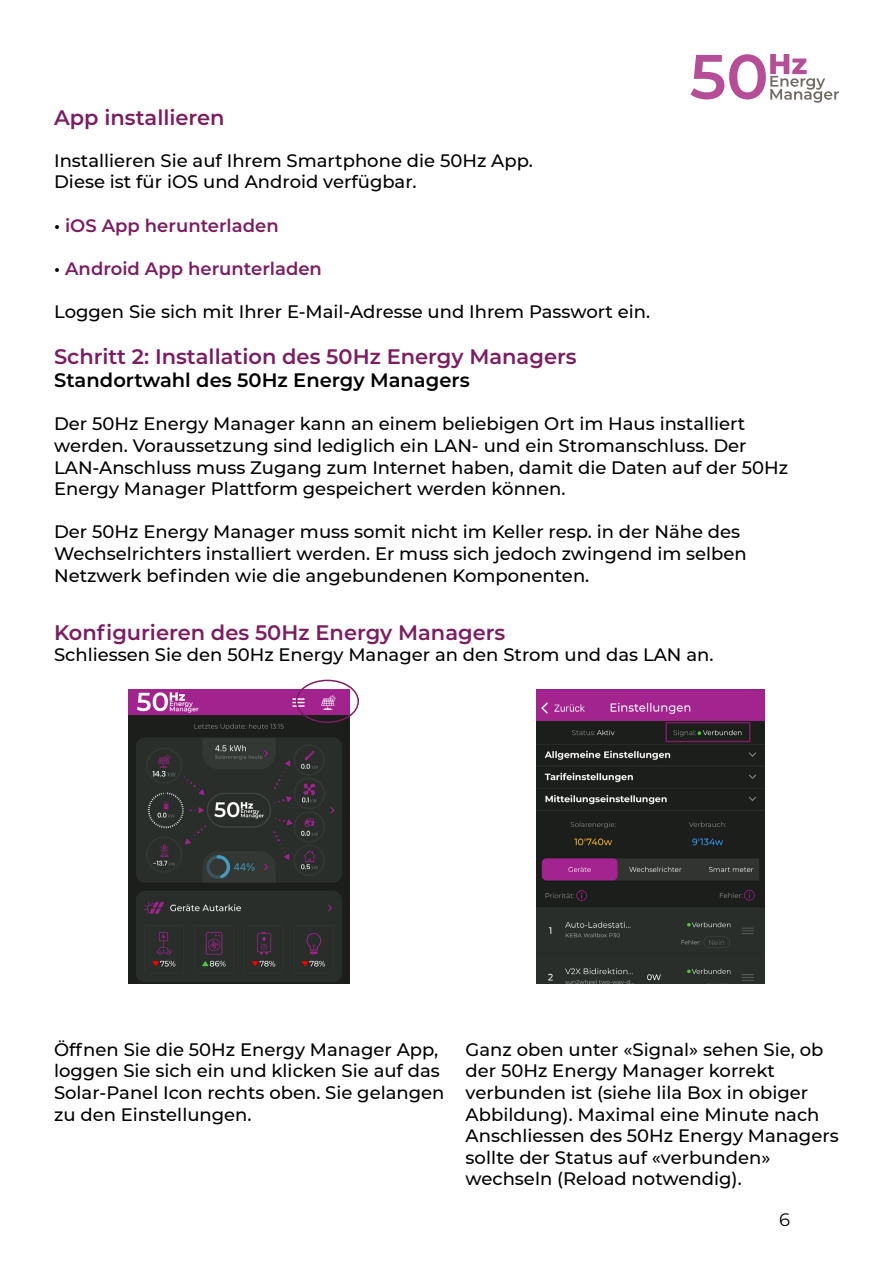
<style>
.page{position:relative;width:893px;height:1263px;background:#fff}
.page>*{position:absolute;margin:0;border:0;box-sizing:border-box;transform-origin:0 0}
.t1{font:600 21px "Montserrat";color:#7c1d62}
.t2{font:600 19.5px "Montserrat";color:#000}
.t3{font:500 18px/21.6px "Montserrat";color:#000}
.t4{font:600 18px "Montserrat";color:#7c1d62}
.t5{font:18px "Montserrat";color:#000}
.s1{color:#000}
</style>
<div class="page">
<svg style="left:690px;top:54px;width:149px;height:49px"></svg>
<img style="left:537px;top:690px;width:228px;height:294px">
<img style="left:129px;top:690px;width:221px;height:294px">
<div style="left:296px;top:680px;width:63px;height:43px;border:2px solid #7c1d62;border-radius:50%"></div>
<div style="left:665px;top:722px;width:85px;height:20px;border:2px solid #7c1d62"></div>
<p class="t1" style="left:54px;top:103px;width:172px">App installieren</p>
<p class="t3" style="left:54px;top:149px;width:480px">Installieren Sie auf Ihrem Smartphone die 50Hz App.<br>Diese ist für iOS und Android verfügbar.</p>
<p class="t4" style="left:54px;top:212px;width:226px"><span class="s1">•</span> iOS App herunterladen</p>
<p class="t4" style="left:54px;top:256px;width:269px"><span class="s1">•</span> Android App herunterladen</p>
<p class="t3" style="left:54px;top:300px;width:597px">Loggen Sie sich mit Ihrer E-Mail-Adresse und Ihrem Passwort ein.</p>
<p class="t1" style="left:54px;top:341px;width:524px">Schritt 2: Installation des 50Hz Energy Managers</p>
<p class="t2" style="left:54px;top:366px;width:417px">Standortwahl des 50Hz Energy Managers</p>
<p class="t3" style="left:54px;top:412px;width:735px">Der 50Hz Energy Manager kann an einem beliebigen Ort im Haus installiert werden. Voraussetzung sind lediglich ein LAN- und ein Stromanschluss. Der LAN-Anschluss muss Zugang zum Internet haben, damit die Daten auf der 50Hz Energy Manager Plattform gespeichert werden können.</p>
<p class="t3" style="left:54px;top:520px;width:694px">Der 50Hz Energy Manager muss somit nicht im Keller resp. in der Nähe des<br>Wechselrichters installiert werden. Er muss sich jedoch zwingend im selben<br>Netzwerk befinden wie die angebundenen Komponenten.</p>
<p class="t1" style="left:54px;top:617px;width:453px">Konfigurieren des 50Hz Energy Managers</p>
<p class="t3" style="left:54px;top:643px;width:661px">Schliessen Sie den 50Hz Energy Manager an den Strom und das LAN an.</p>
<p class="t3" style="left:54px;top:1038px;width:392px">Öffnen Sie die 50Hz Energy Manager App, loggen Sie sich ein und klicken Sie auf das Solar-Panel Icon rechts oben. Sie gelangen zu den Einstellungen.</p>
<p class="t3" style="left:466px;top:1038px;width:375px">Ganz oben unter «Signal» sehen Sie, ob der 50Hz Energy Manager korrekt verbunden ist (siehe lila Box in obiger Abbildung). Maximal eine Minute nach Anschliessen des 50Hz Energy Managers sollte der Status auf «verbunden» wechseln (Reload notwendig).</p>
<p class="t5" style="left:779px;top:1208px;width:12px">6</p>
</div>
